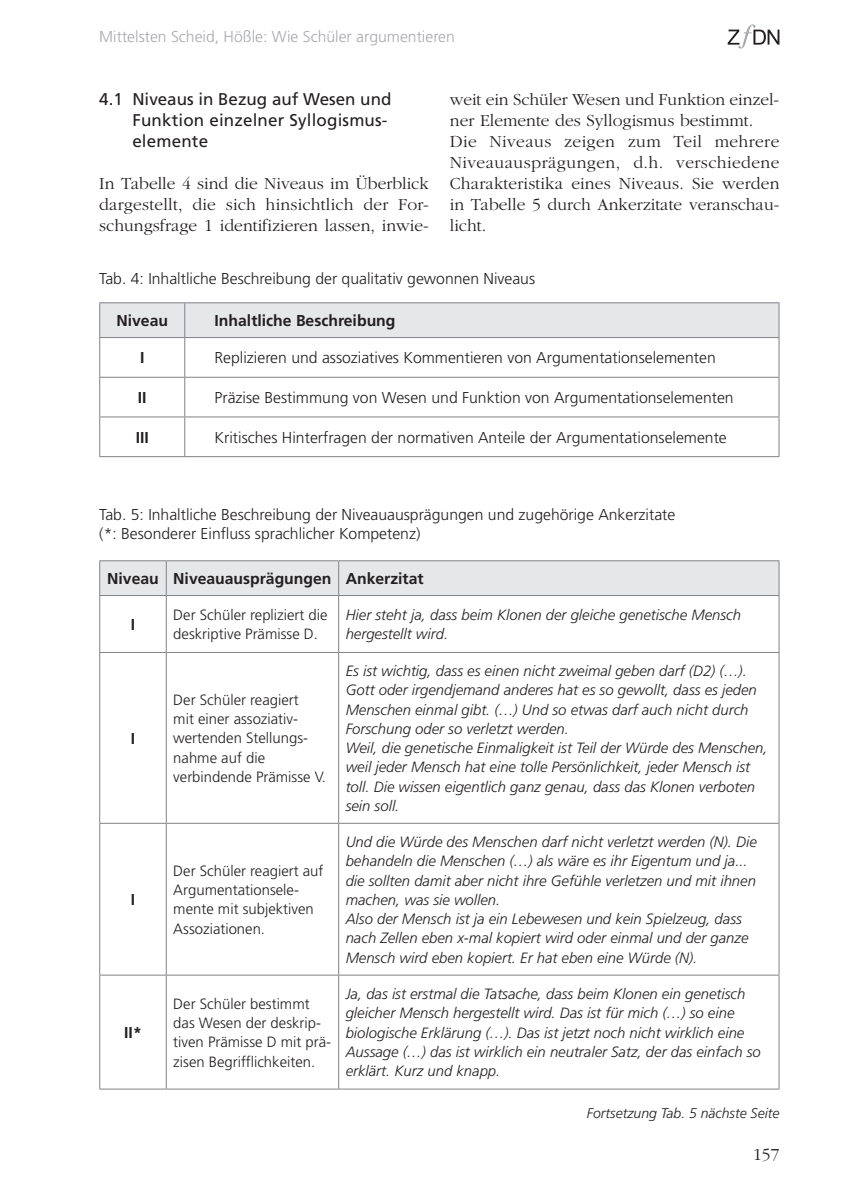
<style>
.page{position:relative;width:844px;height:1191px;background:#fff}
.page>*{position:absolute;margin:0;border:0;box-sizing:border-box;transform-origin:0 0}
.t1{font:300 17.5px/21px "Garamond";color:#231f20;text-align:justify}
.t2{font:16.97px/21px "Frutiger LT";letter-spacing:.01em;color:#231f20}
.t3{font:300 15.75px/18.9px "Frutiger LT";color:#231f20}
.t4{font:700 15.75px "Frutiger LT";color:#231f20}
.t5{font:300 15.75px "Frutiger LT";color:#a8a9ad}
.t6{font:italic 300 14.88px/19.2px "Frutiger LT";color:#231f20}
.t7{font:300 14.88px/19.2px "Frutiger LT";color:#231f20}
.t8{font:italic 300 14px "Frutiger LT";color:#231f20}
</style>
<div class="page">
<svg style="left:727px;top:24px;width:52px;height:25px"></svg>
<div style="left:100px;top:561px;width:678px;height:34px;background:#e6e7e9"></div>
<hr style="left:99px;top:560px;width:67px;height:1px;background:#808285">
<hr style="left:99px;top:561px;width:1px;height:34px;background:#808285">
<hr style="left:166px;top:560px;width:172px;height:1px;background:#808285">
<hr style="left:166px;top:561px;width:1px;height:34px;background:#808285">
<hr style="left:338px;top:560px;width:441px;height:1px;background:#808285">
<hr style="left:338px;top:561px;width:1px;height:34px;background:#808285">
<hr style="left:778px;top:561px;width:1px;height:34px;background:#808285">
<hr style="left:99px;top:595px;width:67px;height:1px;background:#808285">
<hr style="left:99px;top:596px;width:1px;height:56px;background:#808285">
<hr style="left:166px;top:595px;width:172px;height:1px;background:#808285">
<hr style="left:166px;top:596px;width:1px;height:56px;background:#808285">
<hr style="left:338px;top:595px;width:441px;height:1px;background:#808285">
<hr style="left:338px;top:596px;width:1px;height:56px;background:#808285">
<hr style="left:778px;top:596px;width:1px;height:56px;background:#808285">
<hr style="left:99px;top:652px;width:67px;height:1px;background:#808285">
<hr style="left:99px;top:653px;width:1px;height:170px;background:#808285">
<hr style="left:166px;top:652px;width:172px;height:1px;background:#808285">
<hr style="left:166px;top:653px;width:1px;height:170px;background:#808285">
<hr style="left:338px;top:652px;width:441px;height:1px;background:#808285">
<hr style="left:338px;top:653px;width:1px;height:170px;background:#808285">
<hr style="left:778px;top:653px;width:1px;height:170px;background:#808285">
<hr style="left:99px;top:823px;width:67px;height:1px;background:#808285">
<hr style="left:99px;top:823px;width:1px;height:151px;background:#808285">
<hr style="left:166px;top:823px;width:172px;height:1px;background:#808285">
<hr style="left:166px;top:823px;width:1px;height:151px;background:#808285">
<hr style="left:338px;top:823px;width:441px;height:1px;background:#808285">
<hr style="left:338px;top:823px;width:1px;height:151px;background:#808285">
<hr style="left:778px;top:823px;width:1px;height:151px;background:#808285">
<hr style="left:99px;top:974px;width:67px;height:1px;background:#808285">
<hr style="left:99px;top:975px;width:1px;height:113px;background:#808285">
<hr style="left:166px;top:974px;width:172px;height:1px;background:#808285">
<hr style="left:166px;top:975px;width:1px;height:113px;background:#808285">
<hr style="left:338px;top:974px;width:441px;height:1px;background:#808285">
<hr style="left:338px;top:975px;width:1px;height:113px;background:#808285">
<hr style="left:778px;top:975px;width:1px;height:113px;background:#808285">
<hr style="left:99px;top:1088px;width:67px;height:1px;background:#808285">
<hr style="left:166px;top:1088px;width:172px;height:1px;background:#808285">
<hr style="left:338px;top:1088px;width:441px;height:1px;background:#808285">
<div style="left:100px;top:303px;width:678px;height:34px;background:#e6e7e9"></div>
<hr style="left:99px;top:302px;width:86px;height:1px;background:#808285">
<hr style="left:99px;top:303px;width:1px;height:34px;background:#808285">
<hr style="left:185px;top:302px;width:594px;height:1px;background:#808285">
<hr style="left:184px;top:303px;width:1px;height:34px;background:#808285">
<hr style="left:778px;top:303px;width:1px;height:34px;background:#808285">
<hr style="left:99px;top:337px;width:86px;height:1px;background:#808285">
<hr style="left:99px;top:338px;width:1px;height:39px;background:#808285">
<hr style="left:185px;top:337px;width:594px;height:1px;background:#808285">
<hr style="left:184px;top:338px;width:1px;height:39px;background:#808285">
<hr style="left:778px;top:338px;width:1px;height:39px;background:#808285">
<hr style="left:99px;top:377px;width:86px;height:1px;background:#808285">
<hr style="left:99px;top:378px;width:1px;height:38px;background:#808285">
<hr style="left:185px;top:377px;width:594px;height:1px;background:#808285">
<hr style="left:184px;top:378px;width:1px;height:38px;background:#808285">
<hr style="left:778px;top:378px;width:1px;height:38px;background:#808285">
<hr style="left:99px;top:416px;width:86px;height:1px;background:#808285">
<hr style="left:99px;top:417px;width:1px;height:39px;background:#808285">
<hr style="left:185px;top:416px;width:594px;height:1px;background:#808285">
<hr style="left:184px;top:417px;width:1px;height:39px;background:#808285">
<hr style="left:778px;top:417px;width:1px;height:39px;background:#808285">
<hr style="left:99px;top:456px;width:86px;height:1px;background:#808285">
<hr style="left:185px;top:456px;width:594px;height:1px;background:#808285">
<p class="t5" style="left:99px;top:27px;width:357px">Mittelsten Scheid, Hößle: Wie Schüler argumentieren</p>
<p class="t2" style="left:132px;top:89px;width:260px;text-indent:-33px">4.1 Niveaus in Bezug auf Wesen und<br>Funktion einzelner Syllogismus&shy;elemente</p>
<p class="t1" style="left:99px;top:173px;width:331px">In Tabelle 4 sind die Niveaus im Überblick dargestellt, die sich hinsichtlich der For‑ schungsfrage 1 identifizieren lassen, inwie‑</p>
<p class="t1" style="left:450px;top:89px;width:331px;text-align:left">weit ein Schüler Wesen und Funktion einzel‑ ner Elemente des Syllogismus bestimmt.<br>Die Niveaus zeigen zum Teil mehrere Niveauausprägungen, d.h. verschiedene Charakteristika eines Niveaus. Sie werden in Tabelle 5 durch Ankerzitate veranschau‑ licht.</p>
<p class="t3" style="left:99px;top:270px;width:437px">Tab. 4: Inhaltliche Beschreibung der qualitativ gewonnen Niveaus</p>
<p class="t4" style="left:116px;top:311px;width:53px">Niveau</p>
<p class="t4" style="left:214px;top:311px;width:182px">Inhaltliche Beschreibung</p>
<p class="t4" style="left:140px;top:348px;width:6px">I</p>
<p class="t3" style="left:214px;top:349px;width:502px">Replizieren und assoziatives Kommentieren von Argumentationselementen</p>
<p class="t4" style="left:138px;top:388px;width:10px">II</p>
<p class="t3" style="left:214px;top:388px;width:520px">Präzise Bestimmung von Wesen und Funktion von Argumentationselementen</p>
<p class="t4" style="left:136px;top:428px;width:15px">III</p>
<p class="t3" style="left:214px;top:428px;width:513px">Kritisches Hinterfragen der normativen Anteile der Argumentationselemente</p>
<p class="t3" style="left:99px;top:505px;width:577px">Tab. 5: Inhaltliche Beschreibung der Niveauausprägungen und zugehörige Ankerzitate (*: Besonderer Einfluss sprachlicher Kompetenz)</p>
<p class="t4" style="left:107px;top:569px;width:318px">Niveau Niveauausprägungen Ankerzitat</p>
<p class="t4" style="left:131px;top:615px;width:6px">I</p>
<p class="t7" style="left:173px;top:605px;width:156px">Der Schüler repliziert die deskriptive Prämisse D.</p>
<p class="t6" style="left:345px;top:605px;width:397px">Hier steht ja, dass beim Klonen der gleiche genetische Mensch hergestellt wird.</p>
<p class="t4" style="left:131px;top:729px;width:6px">I</p>
<p class="t4" style="left:131px;top:890px;width:6px">I</p>
<p class="t4" style="left:124px;top:1023px;width:19px">II*</p>
<p class="t7" style="left:173px;top:690px;width:154px">Der Schüler reagiert<br>mit einer assoziativ&shy;wertenden Stellungs&shy;nahme auf die verbindende Prämisse V.</p>
<p class="t7" style="left:173px;top:861px;width:152px">Der Schüler reagiert auf<br>Argumentationsele&shy;mente mit subjektiven<br>Assoziationen.</p>
<p class="t6" style="left:345px;top:661px;width:423px">Es ist wichtig, dass es einen nicht zweimal geben darf (D2) (…).<br>Gott oder irgendjemand anderes hat es so gewollt, dass es jeden Menschen einmal gibt. (…) Und so etwas darf auch nicht durch Forschung oder so verletzt werden.<br>Weil, die genetische Einmaligkeit ist Teil der Würde des Menschen, weil jeder Mensch hat eine tolle Persönlichkeit, jeder Mensch ist toll. Die wissen eigentlich ganz genau, dass das Klonen verboten sein soll.</p>
<p class="t6" style="left:345px;top:832px;width:412px">Und die Würde des Menschen darf nicht verletzt werden (N). Die behandeln die Menschen (…) als wäre es ihr Eigentum und ja... die sollten damit aber nicht ihre Gefühle verletzen und mit ihnen machen, was sie wollen.<br>Also der Mensch ist ja ein Lebewesen und kein Spielzeug, dass nach Zellen eben x-mal kopiert wird oder einmal und der ganze Mensch wird eben kopiert. Er hat eben eine Würde (N).</p>
<p class="t7" style="left:173px;top:994px;width:159px">Der Schüler bestimmt das Wesen der deskrip&shy;tiven Prämisse D mit prä&shy;zisen Begrifflichkeiten.</p>
<p class="t6" style="left:345px;top:984px;width:416px">Ja, das ist erstmal die Tatsache, dass beim Klonen ein genetisch gleicher Mensch hergestellt wird. Das ist für mich (…) so eine biologische Erklärung (…). Das ist jetzt noch nicht wirklich eine Aussage (…) das ist wirklich ein neutraler Satz, der das einfach so erklärt. Kurz und knapp.</p>
<p class="t8" style="left:586px;top:1105px;width:194px">Fortsetzung Tab. 5 nächste Seite</p>
<p class="t1" style="left:753px;top:1143px;width:28px">157</p>
</div>
